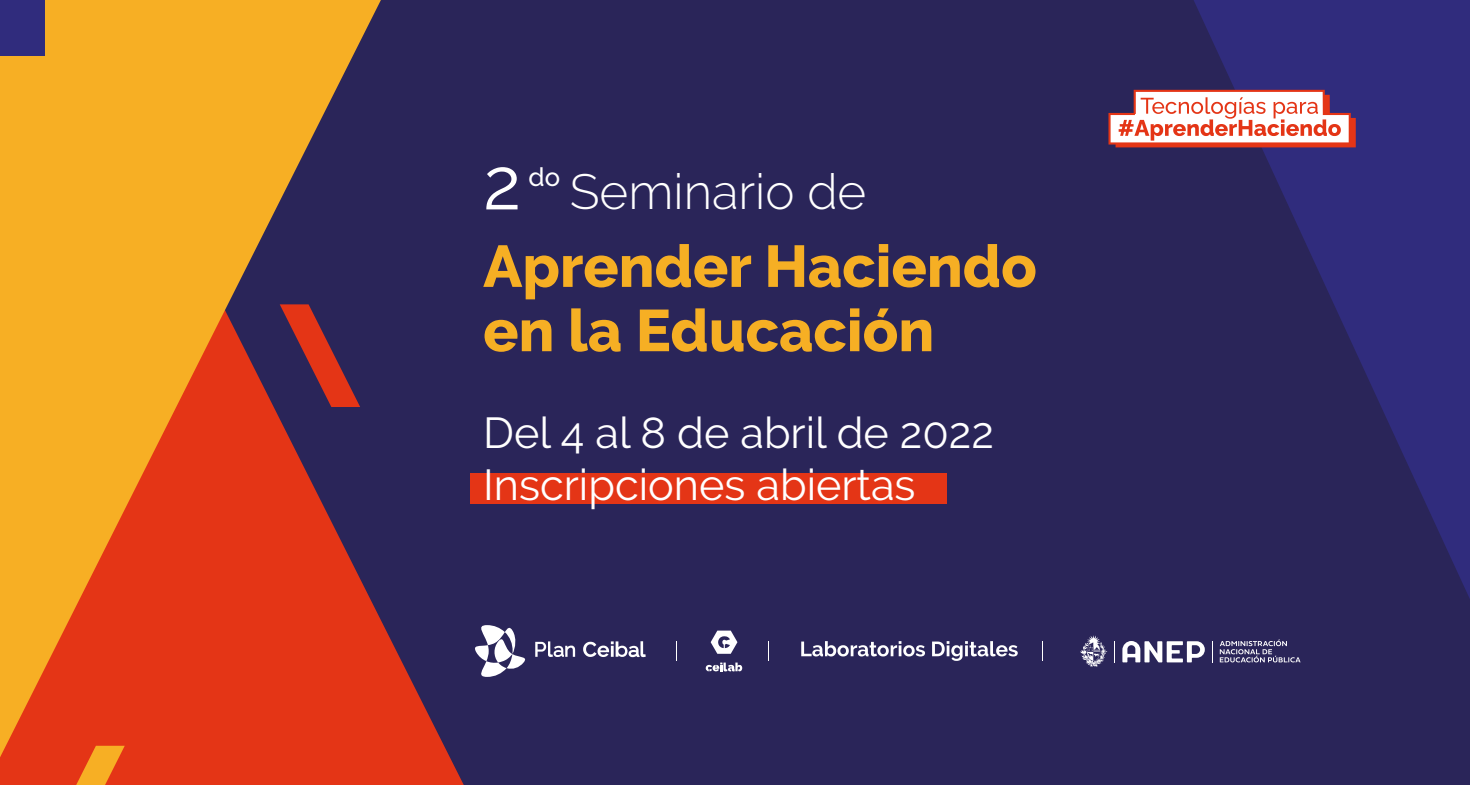
<style>
.page{position:relative;width:1470px;height:785px;background:#fff}
.page>*{position:absolute;margin:0;border:0;box-sizing:border-box;transform-origin:0 0}
.t1{font:800 58.65px/64.3px "Raleway";color:#f6af24}
.t2{font:300 49.2px "Raleway";color:#fff}
.t3{font:43.2px/51.9px "Raleway";color:#fff}
.t4{font:500 25.65px "Raleway";color:#fff}
.s1{font-weight:400;font-size:72.75px}
</style>
<div class="page">
<div style="left:0;top:0;width:1470px;height:784px;background:#2a2559"></div>
<svg style="left:0;top:620px;width:464px;height:164px;fill:#e43516"></svg>
<svg style="left:1194px;top:0;width:276px;height:599px"></svg>
<svg style="left:0;top:0;width:381px;height:757px;background:#d27126"></svg>
<div style="left:0;top:0;width:44px;height:55px;background:#302c7d"></div>
<svg style="left:676px;top:641px;width:1px;height:19px"></svg>
<svg style="left:705px;top:662px;width:38px;height:9px"></svg>
<svg style="left:711px;top:630px;width:26px;height:23px"></svg>
<svg style="left:801px;top:641px;width:124px;height:15px"></svg>
<svg style="left:932px;top:641px;width:86px;height:19px"></svg>
<svg style="left:535px;top:641px;width:40px;height:16px"></svg>
<svg style="left:583px;top:641px;width:63px;height:16px"></svg>
<svg style="left:475px;top:625px;width:51px;height:51px"></svg>
<svg style="left:1212px;top:641px;width:1px;height:21px"></svg>
<svg style="left:1122px;top:641px;width:83px;height:21px"></svg>
<svg style="left:1220px;top:639px;width:81px;height:23px"></svg>
<svg style="left:1080px;top:635px;width:27px;height:31px"></svg>
<svg style="left:280px;top:304px;width:80px;height:103px"></svg>
<svg style="left:44px;top:745px;width:81px;height:39px;background:#ea5f1a"></svg>
<div style="left:471px;top:473px;width:476px;height:30px;background:#e43516"></div>
<svg style="left:1108px;top:90px;width:248px;height:57px;background:#e3aaa7"></svg>
<p class="t2" style="left:483px;top:163px;width:385px"><span class="s1">2</span> Seminario de</p>
<h1 class="t1" style="left:483px;top:234px;width:555px">Aprender Haciendo en la Educación</h1>
<p class="t4" style="left:529px;top:162px;width:33px">do</p>
<p class="t3" style="left:483px;top:407px;width:512px">Del 4 al 8 de abril de 2022<br>Inscripciones abiertas</p>
</div>
